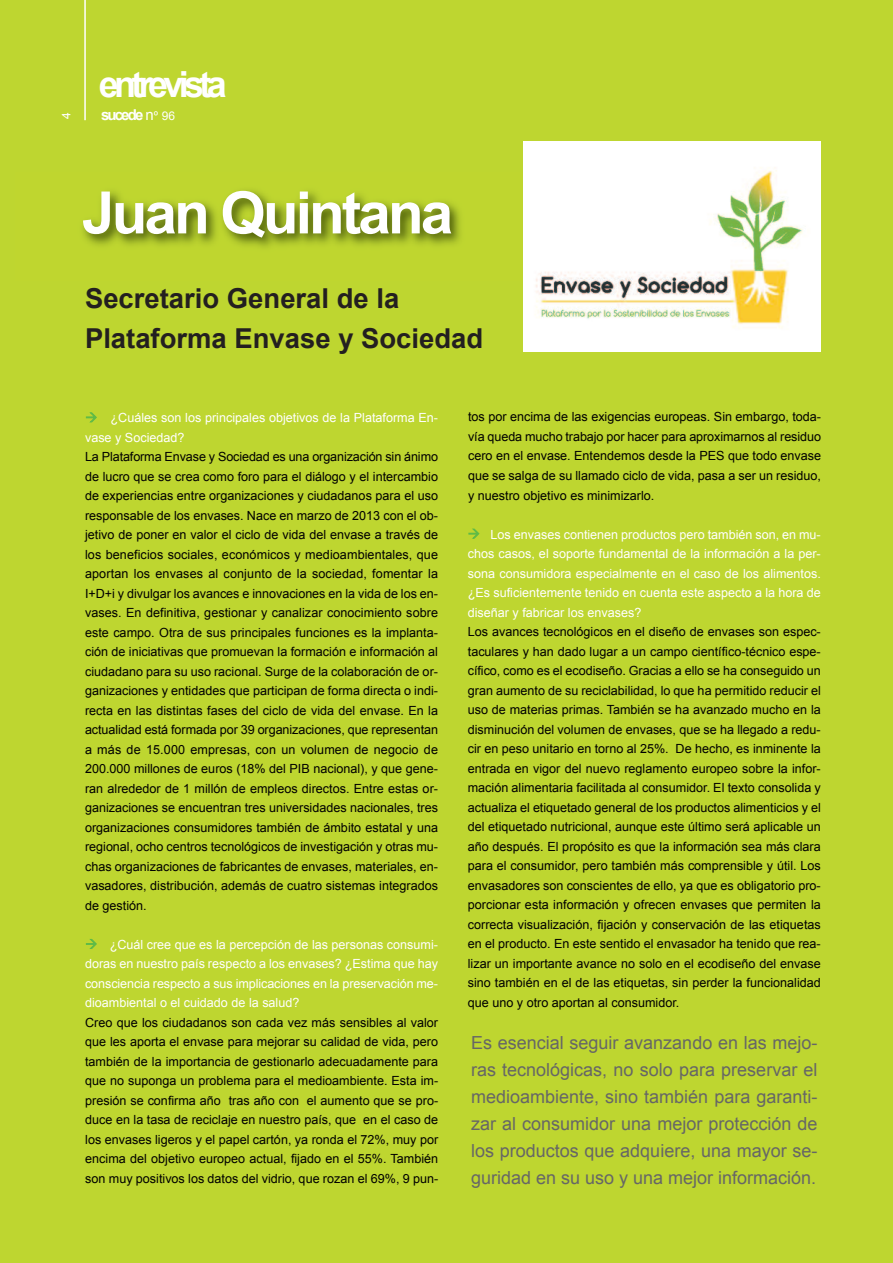
<style>
.page{position:relative;width:893px;height:1263px;background:#bed630}
.page>*{position:absolute;margin:0;border:0;box-sizing:border-box;transform-origin:0 0}
.t1{font:700 58.5px "Arial";letter-spacing:-.05em;color:#fff}
.t2{font:700 36px "Arial";letter-spacing:-.13em;color:#fff}
.t3{font:700 27.45px/40.5px "Arial";color:#231f20}
.t4{font:18px/27px "Arial";color:#666;text-align:justify}
.t5{font:700 15px "Arial";letter-spacing:-.125em;color:#fff}
.t6{font:12.6px/19.5px "Arial";color:#000;text-align:justify}
.t7{font:12.6px/19.5px "Arial";color:#fff;text-align:justify}
.t8{font:12px "Arial";color:#fff}
.s1{font-weight:400}
.s2{font-weight:400;font-size:12px}
</style>
<div class="page">
<hr style="left:84px;top:0;width:2px;height:120px;background:#fff">
<img style="left:83px;top:190px;width:377px;height:57px">
<img style="left:523px;top:142px;width:298px;height:209px">
<h2 class="t2" style="left:99px;top:65px;width:129px">entrevista</h2>
<p class="t8" style="left:60px;top:119px;width:8px;rotate:-90deg">4</p>
<p class="t5" style="left:101px;top:106px;width:76px">sucede <span class="s1">n</span><span class="s2">º 96</span></p>
<h1 class="t1" style="left:82px;top:180px;width:373px">Juan Quintana</h1>
<h3 class="t3" style="left:85px;top:278px;width:400px">Secretario General de la<br>Plataforma Envase y Sociedad</h3>
<p class="t7" style="left:85px;top:408px;width:354px;text-indent:25px">¿Cuáles son los principales objetivos de la Plataforma En&shy;vase y Sociedad?</p>
<p class="t6" style="left:85px;top:447px;width:355px">La Plataforma Envase y Sociedad es una organización sin ánimo de lucro que se crea como foro para el diálogo y el intercambio de experiencias entre organizaciones y ciudadanos para el uso responsable de los envases. Nace en marzo de 2013 con el ob&shy;jetivo de poner en valor el ciclo de vida del envase a través de los beneficios sociales, económicos y medioambientales, que aportan los envases al conjunto de la sociedad, fomentar la I+D+i y divulgar los avances e innovaciones en la vida de los en&shy;vases. En definitiva, gestionar y canalizar conocimiento sobre este campo. Otra de sus principales funciones es la implanta&shy;ción de iniciativas que promuevan la formación e información al ciudadano para su uso racional. Surge de la colaboración de or&shy;ganizaciones y entidades que participan de forma directa o indi&shy;recta en las distintas fases del ciclo de vida del envase. En la actualidad está formada por 39 organizaciones, que representan a más de 15.000 empresas, con un volumen de negocio de 200.000 millones de euros (18% del PIB nacional), y que gene&shy;ran alrededor de 1 millón de empleos directos. Entre estas or&shy;ganizaciones se encuentran tres universidades nacionales, tres organizaciones consumidores también de ámbito estatal y una regional, ocho centros tecnológicos de investigación y otras mu&shy;chas organizaciones de fabricantes de envases, materiales, en&shy;vasadores, distribución, además de cuatro sistemas integrados de gestión.</p>
<p class="t7" style="left:85px;top:934px;width:355px;text-indent:25px">¿Cuál cree que es la percepción de las personas consumi&shy;doras en nuestro país respecto a los envases? ¿Estima que hay consciencia respecto a sus implicaciones en la preservación me&shy;dioambiental o el cuidado de la salud?</p>
<p class="t6" style="left:85px;top:1012px;width:355px">Creo que los ciudadanos son cada vez más sensibles al valor que les aporta el envase para mejorar su calidad de vida, pero también de la importancia de gestionarlo adecuadamente para que no suponga un problema para el medioambiente. Esta im&shy;presión se confirma año tras año con el aumento que se pro&shy;duce en la tasa de reciclaje en nuestro país, que en el caso de los envases ligeros y el papel cartón, ya ronda el 72%, muy por encima del objetivo europeo actual, fijado en el 55%. También son muy positivos los datos del vidrio, que rozan el 69%, 9 pun-</p>
<p class="t6" style="left:468px;top:407px;width:354px">tos por encima de las exigencias europeas. Sin embargo, toda&shy;vía queda mucho trabajo por hacer para aproximarnos al residuo cero en el envase. Entendemos desde la PES que todo envase que se salga de su llamado ciclo de vida, pasa a ser un residuo, y nuestro objetivo es minimizarlo.</p>
<p class="t7" style="left:468px;top:524px;width:354px;text-indent:23px">Los envases contienen productos pero también son, en mu&shy;chos casos, el soporte fundamental de la información a la per&shy;sona consumidora especialmente en el caso de los alimentos. ¿Es suficientemente tenido en cuenta este aspecto a la hora de diseñar y fabricar los envases?</p>
<p class="t6" style="left:468px;top:622px;width:355px">Los avances tecnológicos en el diseño de envases son espec&shy;taculares y han dado lugar a un campo científico-técnico espe&shy;cífico, como es el ecodiseño. Gracias a ello se ha conseguido un gran aumento de su reciclabilidad, lo que ha permitido reducir el uso de materias primas. También se ha avanzado mucho en la disminución del volumen de envases, que se ha llegado a redu&shy;cir en peso unitario en torno al 25%. De hecho, es inminente la entrada en vigor del nuevo reglamento europeo sobre la infor&shy;mación alimentaria facilitada al consumidor. El texto consolida y actualiza el etiquetado general de los productos alimenticios y el del etiquetado nutricional, aunque este último será aplicable un año después. El propósito es que la información sea más clara para el consumidor, pero también más comprensible y útil. Los envasadores son conscientes de ello, ya que es obligatorio pro&shy;porcionar esta información y ofrecen envases que permiten la correcta visualización, fijación y conservación de las etiquetas en el producto. En este sentido el envasador ha tenido que rea&shy;lizar un importante avance no solo en el ecodiseño del envase sino también en el de las etiquetas, sin perder la funcionalidad que uno y otro aportan al consumidor.</p>
<p class="t4" style="left:471px;top:1030px;width:348px">Es esencial seguir avanzando en las mejo&shy;ras tecnológicas, no solo para preservar el medioambiente, sino también para garanti&shy;zar al consumidor una mejor protección de los productos que adquiere, una mayor se&shy;guridad en su uso y una mejor información.</p>
</div>
